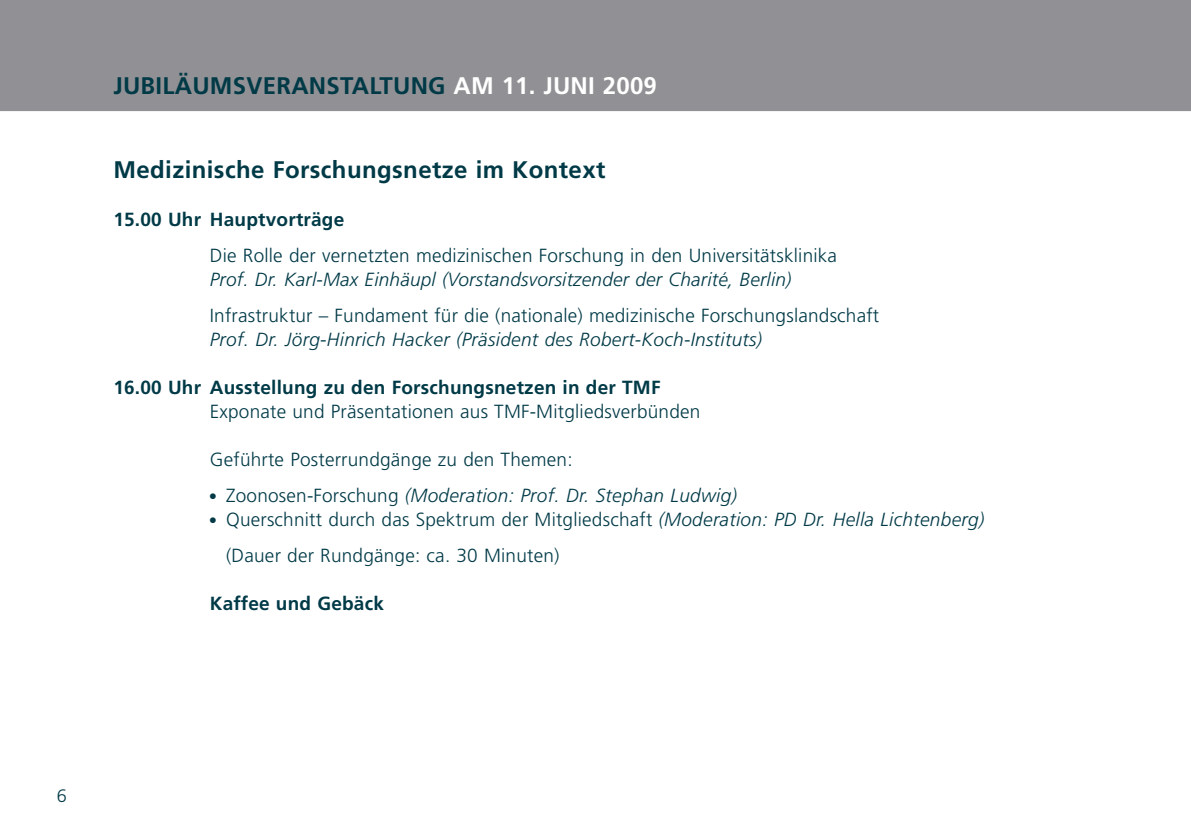
<style>
.page{position:relative;width:1191px;height:834px;background:#fff}
.page>*{position:absolute;margin:0;border:0;box-sizing:border-box;transform-origin:0 0}
.t1{font:700 24px "Frutiger";letter-spacing:.015em;color:#003a47}
.t2{font:300 19px/36px "Frutiger";letter-spacing:.01em;color:#003a47}
.t3{font:italic 300 19px "Frutiger";letter-spacing:.015em;color:#003a47}
.t4{font:700 19px "Frutiger";letter-spacing:.01em;color:#003a47}
.t5{font:300 18px "Frutiger";color:#003a47}
.s1{color:#fff}
.s2{font-style:normal}
.s3{font-style:italic}
</style>
<div class="page">
<div style="left:0;top:0;width:1191px;height:112px;background:#919094"></div>
<p class="t1" style="left:113px;top:76px;width:545px">JUBILÄUMSVERANSTALTUNG <span class="s1">AM 11. JUNI 2009</span></p>
<p class="t1" style="left:113px;top:160px;width:493px">Medizinische Forschungsnetze im Kontext</p>
<p class="t4" style="left:113px;top:211px;width:232px">15.00 Uhr Hauptvorträge</p>
<p class="t2" style="left:210px;top:239px;width:629px">Die Rolle der vernetzten medizinischen Forschung in den Universitätsklinika</p>
<p class="t3" style="left:210px;top:271px;width:583px">Prof. Dr. Karl-Max Einhäupl (Vorstandsvorsitzender der Charité, Berlin)</p>
<p class="t2" style="left:210px;top:299px;width:671px">Infrastruktur – Fundament für die (nationale) medizinische Forschungslandschaft</p>
<p class="t3" style="left:210px;top:331px;width:554px">Prof. Dr. Jörg-Hinrich Hacker (Präsident des Robert-Koch-Instituts)</p>
<p class="t4" style="left:113px;top:379px;width:549px">16.00 Uhr Ausstellung zu den Forschungsnetzen in der TMF</p>
<p class="t2" style="left:210px;top:395px;width:492px">Exponate und Präsentationen aus TMF-Mitgliedsverbünden</p>
<p class="t2" style="left:210px;top:443px;width:364px">Geführte Posterrundgänge zu den Themen:</p>
<p class="t3" style="left:210px;top:487px;width:528px">● <span class="s2">Zoonosen-Forschung</span> (Moderation: Prof. Dr. Stephan Ludwig)</p>
<p class="t2" style="left:226px;top:503px;width:759px;text-indent:-16px">● Querschnitt durch das Spektrum der Mitgliedschaft <span class="s3">(Moderation: PD Dr. Hella Lichtenberg) </span>(Dauer der Rundgänge: ca. 30 Minuten)</p>
<p class="t4" style="left:210px;top:595px;width:176px">Kaffee und Gebäck</p>
<p class="t5" style="left:57px;top:788px;width:12px">6</p>
</div>
